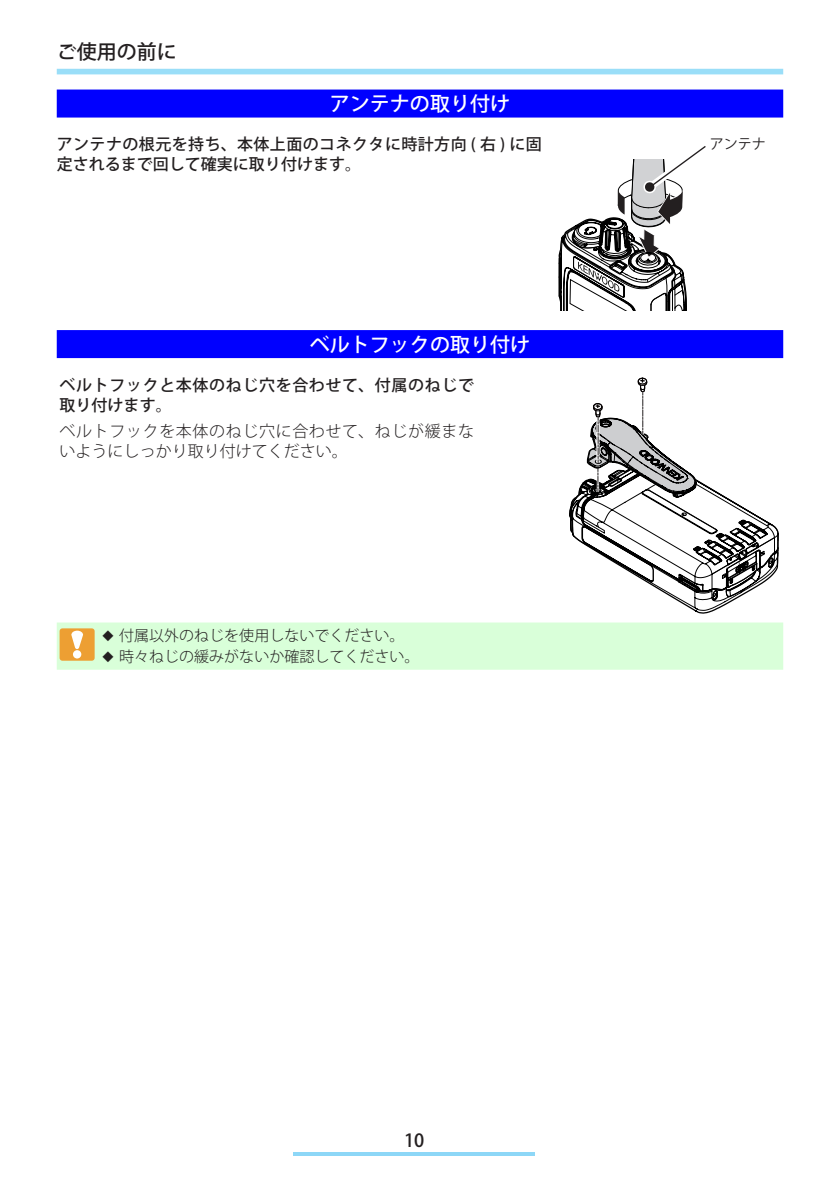
<style>
.page{position:relative;width:840px;height:1191px;background:#fff}
.page>*{position:absolute;margin:0;border:0;box-sizing:border-box;transform-origin:0 0}
.小タイトル{font:500 20px "Koz Go Pro";color:#fff}
.t1{font:500 20px "Koz Go Pro";color:#231f20}
.t2{font:500 18px "Koz Go Pro";color:#231f20}
.本文{font:500 16px/20px "Koz Go Pro";letter-spacing:.025em;color:#231f20}
.本文-2{font:300 16px/20px "Koz Go Pro";letter-spacing:.04em;color:#231f20}
.t3{font:300 15px "Koz Go Pro";color:#231f20}
.t4{font:14px "Koz Go Pro";color:#231f20}
</style>
<div class="page">
<div style="left:57px;top:69px;width:725px;height:5px;background:#9adef8"></div>
<svg style="left:293px;top:1152px;width:241px;height:3px"></svg>
<div style="left:57px;top:90px;width:725px;height:28px;background:#00f"></div>
<div style="left:57px;top:330px;width:725px;height:28px;background:#00f"></div>
<svg style="left:558px;top:146px;width:148px;height:164px"></svg>
<svg style="left:579px;top:669px;width:199px;height:1px"></svg>
<svg style="left:569px;top:377px;width:210px;height:237px"></svg>
<div style="left:57px;top:622px;width:725px;height:47px;background:#d9ffd9"></div>
<p class="t1" style="left:57px;top:39px;width:121px">ご使用の前に</p>
<p class="小タイトル" style="left:330px;top:91px;width:181px">アンテナの取り付け</p>
<p class="本文" style="left:57px;top:135px;width:486px">アンテナの根元を持ち、本体上面のコネクタに時計方向 ( 右 ) に固定されるまで回して確実に取り付けます。</p>
<p class="t4" style="left:709px;top:134px;width:57px">アンテナ</p>
<p class="小タイトル" style="left:310px;top:331px;width:221px">ベルトフックの取り付け</p>
<p class="本文" style="left:60px;top:376px;width:415px">ベルトフックと本体のねじ穴を合わせて、付属のねじで取り付けます。</p>
<p class="本文-2" style="left:60px;top:421px;width:415px">ベルトフックを本体のねじ穴に合わせて、ねじが緩まないようにしっかり取り付けてください。</p>
<p class="t3" style="left:102px;top:626px;width:304px">◆ 付属以外のねじを使用しないでください。</p>
<p class="t3" style="left:102px;top:647px;width:319px">◆ 時々ねじの緩みがないか確認してください。</p>
<p class="t2" style="left:404px;top:1129px;width:22px">10</p>
</div>
